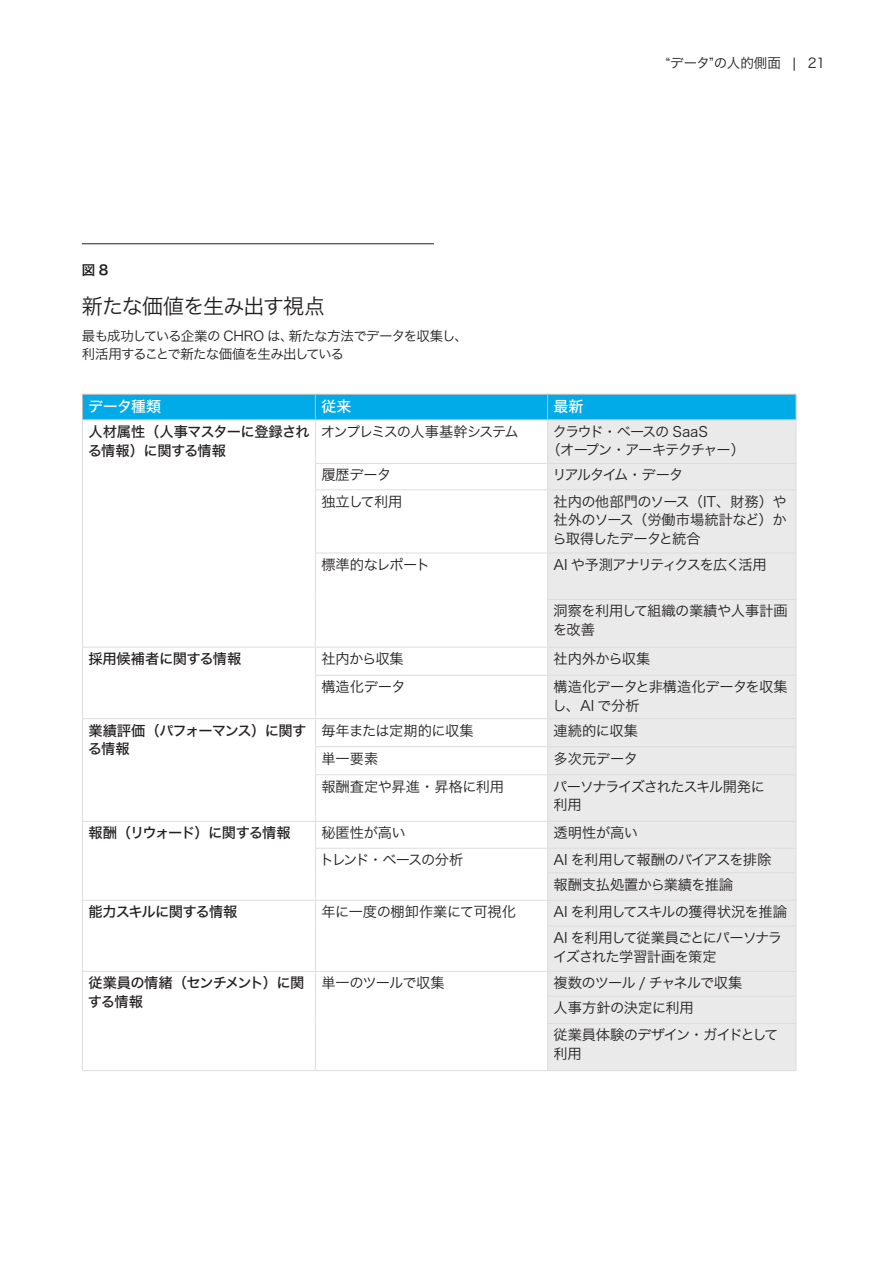
<style>
.page{position:relative;width:893px;height:1263px;background:#fff}
.page>*{position:absolute;margin:0;border:0;box-sizing:border-box;transform-origin:0 0}
.t1{font:21px "Hira Kaku Std W3";letter-spacing:-.04em;color:#231f20}
.t2{font:15px "Hira Kaku Std W5";letter-spacing:-.005em;color:#fff}
.t3{font:14.25px/18.8px "Hira Kaku Std W3";letter-spacing:-.04em;color:#231f20}
.t4{font:14.25px/18.8px "Hira Kaku Std W5";letter-spacing:-.04em;color:#231f20}
.t5{font:14.25px/18.8px "Hira Kaku Std W3";letter-spacing:-.09em;color:#231f20}
.t6{font:14.25px/18.8px "Hira Kaku Std W3";letter-spacing:-.005em;color:#231f20}
.t7{font:14.25px/18.8px "Hira Kaku Std W3";letter-spacing:-.075em;color:#231f20}
.t8{font:14.25px "Hira Kaku Std W5";letter-spacing:-.065em;color:#231f20}
.t9{font:14.25px "Hira Kaku Std W3";letter-spacing:-.01em;color:#231f20}
.t10{font:14.25px "Hira Kaku Std W5";letter-spacing:-.02em;color:#231f20}
.t11{font:14.25px "Hira Kaku Std W3";letter-spacing:-.115em;color:#231f20}
.t12{font:14.25px "Hira Kaku Std W3";letter-spacing:-.11em;color:#231f20}
.t13{font:14.25px "Hira Kaku Std W3";letter-spacing:-.02em;color:#231f20}
.t14{font:13.5px/18px "Hira Kaku Std W3";letter-spacing:-.05em;color:#231f20}
.t15{font:13.5px "Hira Kaku Std W3";color:#231f20}
.t16{font:13.5px "Hira Kaku Std W6";color:#231f20}
</style>
<div class="page">
<hr style="left:82px;top:243px;width:352px;height:1px;background:#231f20">
<svg style="left:83px;top:420px;width:464px;height:227px"></svg>
<div style="left:548px;top:420px;width:248px;height:650px;background:#eaeaea"></div>
<div style="left:82px;top:394px;width:715px;height:26px;background:#00abe7"></div>
<hr style="left:82px;top:419px;width:233px;height:1px;background:#bfbfbf">
<hr style="left:82px;top:420px;width:1px;height:43px;background:#ddd">
<svg style="left:82px;top:463px;width:1px;height:27px"></svg>
<hr style="left:82px;top:490px;width:1px;height:63px;background:#ddd">
<hr style="left:82px;top:553px;width:1px;height:46px;background:#ddd">
<hr style="left:82px;top:599px;width:1px;height:48px;background:#ddd">
<hr style="left:315px;top:419px;width:233px;height:1px;background:#bfbfbf">
<hr style="left:548px;top:419px;width:248px;height:1px;background:#bfbfbf">
<hr style="left:315px;top:420px;width:1px;height:43px;background:#ddd">
<hr style="left:547px;top:420px;width:1px;height:43px;background:#ddd">
<hr style="left:796px;top:420px;width:1px;height:43px;background:#ddd">
<hr style="left:315px;top:463px;width:233px;height:1px;background:#ddd">
<svg style="left:315px;top:464px;width:1px;height:25px"></svg>
<hr style="left:548px;top:463px;width:248px;height:1px;background:#ddd">
<svg style="left:547px;top:464px;width:1px;height:25px"></svg>
<svg style="left:796px;top:464px;width:1px;height:25px"></svg>
<hr style="left:315px;top:489px;width:233px;height:1px;background:#ddd">
<hr style="left:315px;top:490px;width:1px;height:63px;background:#ddd">
<hr style="left:548px;top:489px;width:248px;height:1px;background:#ddd">
<hr style="left:547px;top:490px;width:1px;height:63px;background:#ddd">
<hr style="left:796px;top:490px;width:1px;height:63px;background:#ddd">
<hr style="left:315px;top:553px;width:233px;height:1px;background:#ddd">
<hr style="left:315px;top:553px;width:1px;height:46px;background:#ddd">
<hr style="left:548px;top:553px;width:248px;height:1px;background:#ddd">
<hr style="left:547px;top:553px;width:1px;height:46px;background:#ddd">
<hr style="left:796px;top:553px;width:1px;height:46px;background:#ddd">
<hr style="left:315px;top:599px;width:1px;height:48px;background:#ddd">
<hr style="left:547px;top:599px;width:249px;height:1px;background:#ddd">
<hr style="left:547px;top:600px;width:1px;height:47px;background:#ddd">
<hr style="left:796px;top:600px;width:1px;height:47px;background:#ddd">
<hr style="left:82px;top:647px;width:233px;height:1px;background:#ddd">
<svg style="left:82px;top:648px;width:1px;height:27px"></svg>
<hr style="left:82px;top:675px;width:1px;height:43px;background:#ddd">
<hr style="left:315px;top:647px;width:233px;height:1px;background:#ddd">
<svg style="left:315px;top:648px;width:1px;height:27px"></svg>
<hr style="left:548px;top:647px;width:248px;height:1px;background:#ddd">
<svg style="left:547px;top:648px;width:1px;height:27px"></svg>
<svg style="left:796px;top:647px;width:1px;height:28px"></svg>
<hr style="left:315px;top:675px;width:233px;height:1px;background:#ddd">
<hr style="left:315px;top:676px;width:1px;height:42px;background:#ddd">
<hr style="left:548px;top:675px;width:248px;height:1px;background:#ddd">
<hr style="left:547px;top:676px;width:1px;height:42px;background:#ddd">
<hr style="left:796px;top:676px;width:1px;height:42px;background:#ddd">
<hr style="left:82px;top:718px;width:233px;height:1px;background:#ddd">
<svg style="left:82px;top:719px;width:1px;height:56px"></svg>
<hr style="left:82px;top:775px;width:1px;height:46px;background:#ddd">
<hr style="left:315px;top:718px;width:233px;height:1px;background:#ddd">
<hr style="left:548px;top:718px;width:248px;height:1px;background:#ddd">
<hr style="left:315px;top:746px;width:233px;height:1px;background:#ddd">
<svg style="left:315px;top:719px;width:1px;height:55px"></svg>
<hr style="left:548px;top:746px;width:248px;height:1px;background:#ddd">
<svg style="left:547px;top:719px;width:1px;height:55px"></svg>
<svg style="left:796px;top:719px;width:1px;height:55px"></svg>
<hr style="left:315px;top:774px;width:233px;height:1px;background:#ddd">
<hr style="left:315px;top:775px;width:1px;height:46px;background:#ddd">
<hr style="left:548px;top:774px;width:248px;height:1px;background:#ddd">
<hr style="left:547px;top:775px;width:1px;height:46px;background:#ddd">
<hr style="left:796px;top:775px;width:1px;height:46px;background:#ddd">
<hr style="left:82px;top:821px;width:233px;height:1px;background:#ddd">
<hr style="left:315px;top:821px;width:233px;height:1px;background:#ddd">
<hr style="left:548px;top:821px;width:248px;height:1px;background:#ddd">
<hr style="left:315px;top:848px;width:233px;height:1px;background:#ddd">
<hr style="left:548px;top:848px;width:248px;height:1px;background:#ddd">
<hr style="left:547px;top:872px;width:249px;height:1px;background:#ddd">
<hr style="left:82px;top:900px;width:233px;height:1px;background:#ddd">
<svg style="left:82px;top:822px;width:1px;height:104px"></svg>
<hr style="left:82px;top:926px;width:1px;height:45px;background:#ddd">
<hr style="left:548px;top:900px;width:248px;height:1px;background:#ddd">
<svg style="left:796px;top:822px;width:1px;height:104px"></svg>
<hr style="left:547px;top:926px;width:249px;height:1px;background:#ddd">
<hr style="left:796px;top:926px;width:1px;height:45px;background:#ddd">
<hr style="left:82px;top:971px;width:233px;height:1px;background:#ddd">
<svg style="left:82px;top:972px;width:1px;height:51px"></svg>
<hr style="left:82px;top:1023px;width:1px;height:47px;background:#ddd">
<hr style="left:82px;top:1070px;width:233px;height:1px;background:#ddd">
<hr style="left:548px;top:971px;width:248px;height:1px;background:#ddd">
<svg style="left:315px;top:972px;width:1px;height:51px"></svg>
<hr style="left:547px;top:996px;width:249px;height:1px;background:#ddd">
<svg style="left:547px;top:972px;width:1px;height:51px"></svg>
<svg style="left:796px;top:972px;width:1px;height:51px"></svg>
<hr style="left:315px;top:1023px;width:1px;height:47px;background:#ddd">
<hr style="left:547px;top:1023px;width:249px;height:1px;background:#ddd">
<hr style="left:547px;top:1024px;width:1px;height:46px;background:#ddd">
<hr style="left:796px;top:1024px;width:1px;height:46px;background:#ddd">
<hr style="left:315px;top:1070px;width:233px;height:1px;background:#ddd">
<hr style="left:548px;top:1070px;width:248px;height:1px;background:#ddd">
<hr style="left:315px;top:900px;width:233px;height:1px;background:#ddd">
<svg style="left:315px;top:822px;width:1px;height:104px"></svg>
<svg style="left:547px;top:822px;width:1px;height:104px"></svg>
<hr style="left:315px;top:926px;width:1px;height:45px;background:#ddd">
<hr style="left:547px;top:926px;width:1px;height:45px;background:#ddd">
<hr style="left:315px;top:971px;width:233px;height:1px;background:#ddd">
<p class="t16" style="left:82px;top:260px;width:28px">図 8</p>
<h1 class="t1" style="left:82px;top:290px;width:245px">新たな価値を生み出す視点</h1>
<p class="t14" style="left:82px;top:327px;width:388px">最も成功している企業の CHRO は、新たな方法でデータを収集し、利活用することで新たな価値を生み出している</p>
<p class="t15" style="left:665px;top:53px;width:162px">“データ”の人的側面 | 21</p>
<p class="t2" style="left:88px;top:395px;width:75px">データ種類</p>
<p class="t2" style="left:321px;top:395px;width:31px">従来</p>
<p class="t2" style="left:554px;top:395px;width:31px">最新</p>
<p class="t4" style="left:88px;top:422px;width:223px">人材属性（人事マスターに登録される情報）に関する情報</p>
<p class="t5" style="left:321px;top:422px;width:199px">オンプレミスの人事基幹システム</p>
<p class="t5" style="left:546px;top:422px;width:200px;text-indent:6px">クラウド・ベースの SaaS<br>（オープン・アーキテクチャー）</p>
<p class="t3" style="left:321px;top:465px;width:72px">履歴データ</p>
<p class="t12" style="left:552px;top:464px;width:133px">リアルタイム・データ</p>
<p class="t3" style="left:321px;top:492px;width:82px">独立して利用</p>
<p class="t3" style="left:553px;top:492px;width:236px;text-align:justify">社内の他部門のソース（IT、財務）や社外のソース（労働市場統計など）から取得したデータと統合</p>
<p class="t3" style="left:321px;top:555px;width:110px">標準的なレポート</p>
<p class="t5" style="left:554px;top:555px;width:215px">AI や予測アナリティクスを広く活用</p>
<p class="t3" style="left:553px;top:601px;width:236px">洞察を利用して組織の業績や人事計画を改善</p>
<p class="t10" style="left:88px;top:648px;width:155px">採用候補者に関する情報</p>
<p class="t3" style="left:321px;top:649px;width:84px">社内から収集</p>
<p class="t13" style="left:554px;top:648px;width:98px">社内外から収集</p>
<p class="t3" style="left:321px;top:677px;width:86px">構造化データ</p>
<p class="t6" style="left:553px;top:677px;width:237px">構造化データと非構造化データを収集し、AI で分析</p>
<p class="t4" style="left:88px;top:721px;width:220px">業績評価（パフォーマンス）に関する情報</p>
<p class="t3" style="left:321px;top:721px;width:154px">毎年または定期的に収集</p>
<p class="t3" style="left:554px;top:721px;width:86px">連続的に収集</p>
<p class="t3" style="left:321px;top:749px;width:58px">単一要素</p>
<p class="t3" style="left:554px;top:749px;width:86px">多次元データ</p>
<p class="t9" style="left:321px;top:776px;width:184px">報酬査定や昇進・昇格に利用</p>
<p class="t7" style="left:553px;top:777px;width:213px">パーソナライズされたスキル開発に利用</p>
<p class="t8" style="left:88px;top:822px;width:204px">報酬（リウォード）に関する情報</p>
<p class="t3" style="left:321px;top:823px;width:86px">秘匿性が高い</p>
<p class="t3" style="left:554px;top:823px;width:86px">透明性が高い</p>
<p class="t11" style="left:320px;top:849px;width:145px">トレンド・ベースの分析</p>
<p class="t3" style="left:554px;top:847px;width:219px;line-height:24.6px">AI を利用して報酬のバイアスを排除報酬支払処置から業績を推論</p>
<p class="t4" style="left:88px;top:903px;width:151px">能力スキルに関する情報</p>
<p class="t3" style="left:321px;top:902px;width:196px">年に一度の棚卸作業にて可視化</p>
<p class="t3" style="left:554px;top:899px;width:235px;line-height:25.7px">AI を利用してスキルの獲得状況を推論<br>AI を利用して従業員ごとにパーソナラ</p>
<p class="t3" style="left:553px;top:947px;width:165px">イズされた学習計画を策定</p>
<p class="t4" style="left:88px;top:974px;width:218px">従業員の情緒（センチメント）に関する情報</p>
<p class="t3" style="left:321px;top:973px;width:125px">単一のツールで収集</p>
<p class="t3" style="left:554px;top:970px;width:190px;line-height:24.8px">複数のツール / チャネルで収集人事方針の決定に利用</p>
<p class="t3" style="left:554px;top:1025px;width:226px">従業員体験のデザイン・ガイドとして利用</p>
</div>
